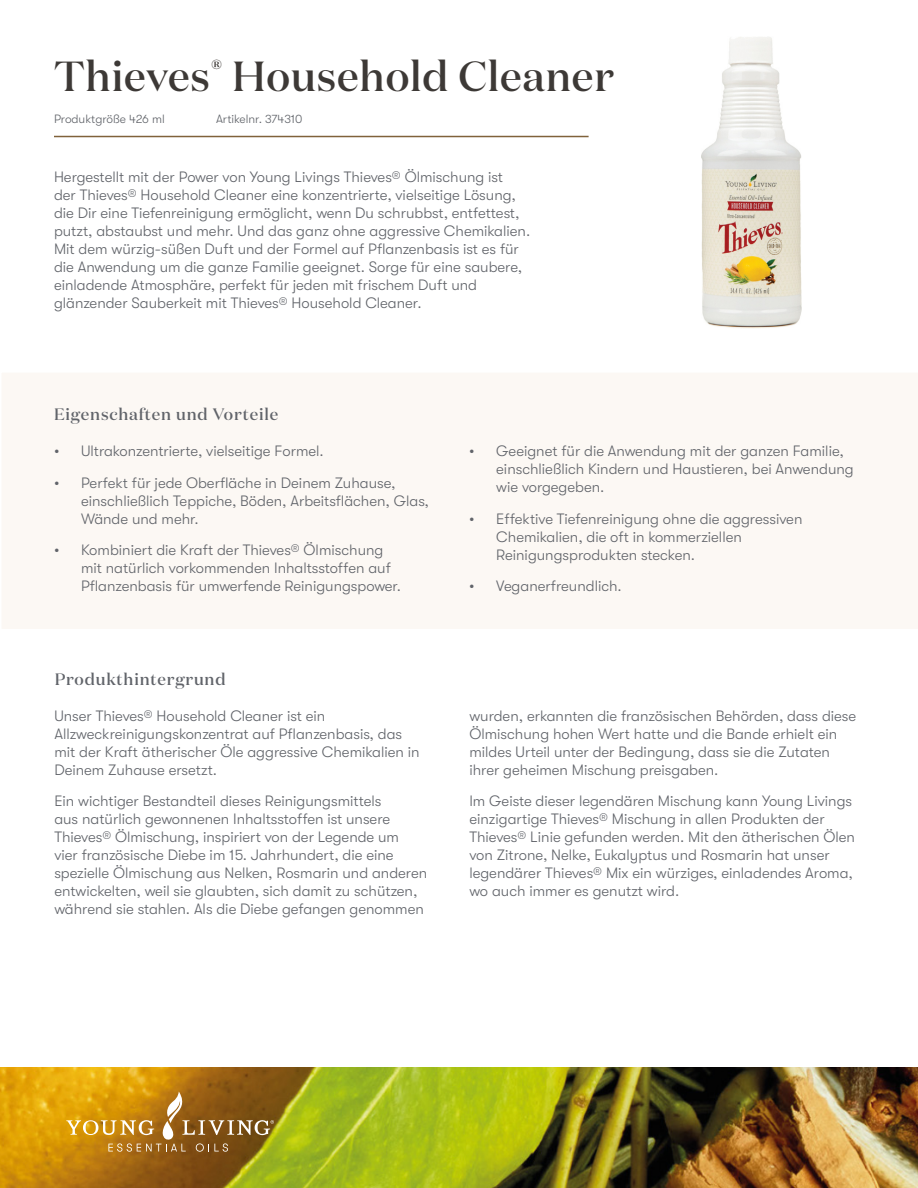
<style>
.page{position:relative;width:918px;height:1188px;background:#fff}
.page>*{position:absolute;margin:0;border:0;box-sizing:border-box;transform-origin:0 0}
.t1{font:500 42px "Domaine Display";letter-spacing:.02em;color:#3d3936}
.t2{font:500 16.5px "Domaine Display";letter-spacing:.05em;color:#61646a}
.t3{font:300 15px/18px "GT Walsheim Pro";color:#61646a}
.t4{font:300 12px "GT Walsheim Pro";color:#61646a}
</style>
<div class="page">
<img style="left:0;top:1067px;width:918px;height:121px">
<div style="left:2px;top:373px;width:916px;height:256px;background:#fcf8f4"></div>
<svg style="left:66px;top:1092px;width:208px;height:60px;background:#af7e27"></svg>
<hr style="left:54px;top:136px;width:535px;height:1px;background:#80623b">
<img style="left:702px;top:37px;width:99px;height:291px">
<h1 class="t1" style="left:54px;top:49px;width:561px">Thieves<sup>®</sup> Household Cleaner</h1>
<p class="t4" style="left:54px;top:112px;width:112px">Produktgröße 426 ml</p>
<p class="t4" style="left:216px;top:112px;width:88px">Artikelnr. 374310</p>
<p class="t3" style="left:54px;top:168px;width:478px">Hergestellt mit der Power von Young Livings Thieves® Ölmischung ist<br>der Thieves® Household Cleaner eine konzentrierte, vielseitige Lösung, die Dir eine Tiefenreinigung ermöglicht, wenn Du schrubbst, entfettest, putzt, abstaubst und mehr. Und das ganz ohne aggressive Chemikalien.<br>Mit dem würzig-süßen Duft und der Formel auf Pflanzenbasis ist es für die Anwendung um die ganze Familie geeignet. Sorge für eine saubere, einladende Atmosphäre, perfekt für jeden mit frischem Duft und glänzender Sauberkeit mit Thieves® Household Cleaner.</p>
<p class="t2" style="left:54px;top:404px;width:226px">Eigenschaften und Vorteile</p>
<p class="t3" style="left:54px;top:442px;width:271px">• Ultrakonzentrierte, vielseitige Formel.</p>
<p class="t3" style="left:81px;top:474px;width:350px;text-indent:-27px">• Perfekt für jede Oberfläche in Deinem Zuhause, einschließlich Teppiche, Böden, Arbeitsflächen, Glas,<br>Wände und mehr.</p>
<p class="t3" style="left:81px;top:541px;width:322px;text-indent:-27px">• Kombiniert die Kraft der Thieves® Ölmischung mit natürlich vorkommenden Inhaltsstoffen auf<br>Pflanzenbasis für umwerfende Reinigungspower.</p>
<p class="t2" style="left:55px;top:669px;width:172px">Produkthintergrund</p>
<p class="t3" style="left:54px;top:707px;width:367px">Unser Thieves® Household Cleaner ist ein Allzweckreinigungskonzentrat auf Pflanzenbasis, das mit der Kraft ätherischer Öle aggressive Chemikalien in Deinem Zuhause ersetzt.</p>
<p class="t3" style="left:54px;top:792px;width:374px">Ein wichtiger Bestandteil dieses Reinigungsmittels<br>aus natürlich gewonnenen Inhaltsstoffen ist unsere Thieves® Ölmischung, inspiriert von der Legende um<br>vier französische Diebe im 15. Jahrhundert, die eine spezielle Ölmischung aus Nelken, Rosmarin und anderen entwickelten, weil sie glaubten, sich damit zu schützen, während sie stahlen. Als die Diebe gefangen genommen</p>
<p class="t3" style="left:496px;top:442px;width:359px;text-indent:-27px">• Geeignet für die Anwendung mit der ganzen Familie, einschließlich Kindern und Haustieren, bei Anwendung wie vorgegeben.</p>
<p class="t3" style="left:496px;top:510px;width:308px;text-indent:-27px">• Effektive Tiefenreinigung ohne die aggressiven<br>Chemikalien, die oft in kommerziellen<br>Reinigungsprodukten stecken.</p>
<p class="t3" style="left:469px;top:577px;width:154px">• Veganerfreundlich.</p>
<p class="t3" style="left:469px;top:707px;width:388px">wurden, erkannten die französischen Behörden, dass diese Ölmischung hohen Wert hatte und die Bande erhielt ein mildes Urteil unter der Bedingung, dass sie die Zutaten ihrer geheimen Mischung preisgaben.</p>
<p class="t3" style="left:469px;top:792px;width:387px">Im Geiste dieser legendären Mischung kann Young Livings einzigartige Thieves® Mischung in allen Produkten der Thieves® Linie gefunden werden. Mit den ätherischen Ölen von Zitrone, Nelke, Eukalyptus und Rosmarin hat unser legendärer Thieves® Mix ein würziges, einladendes Aroma, wo auch immer es genutzt wird.</p>
</div>
